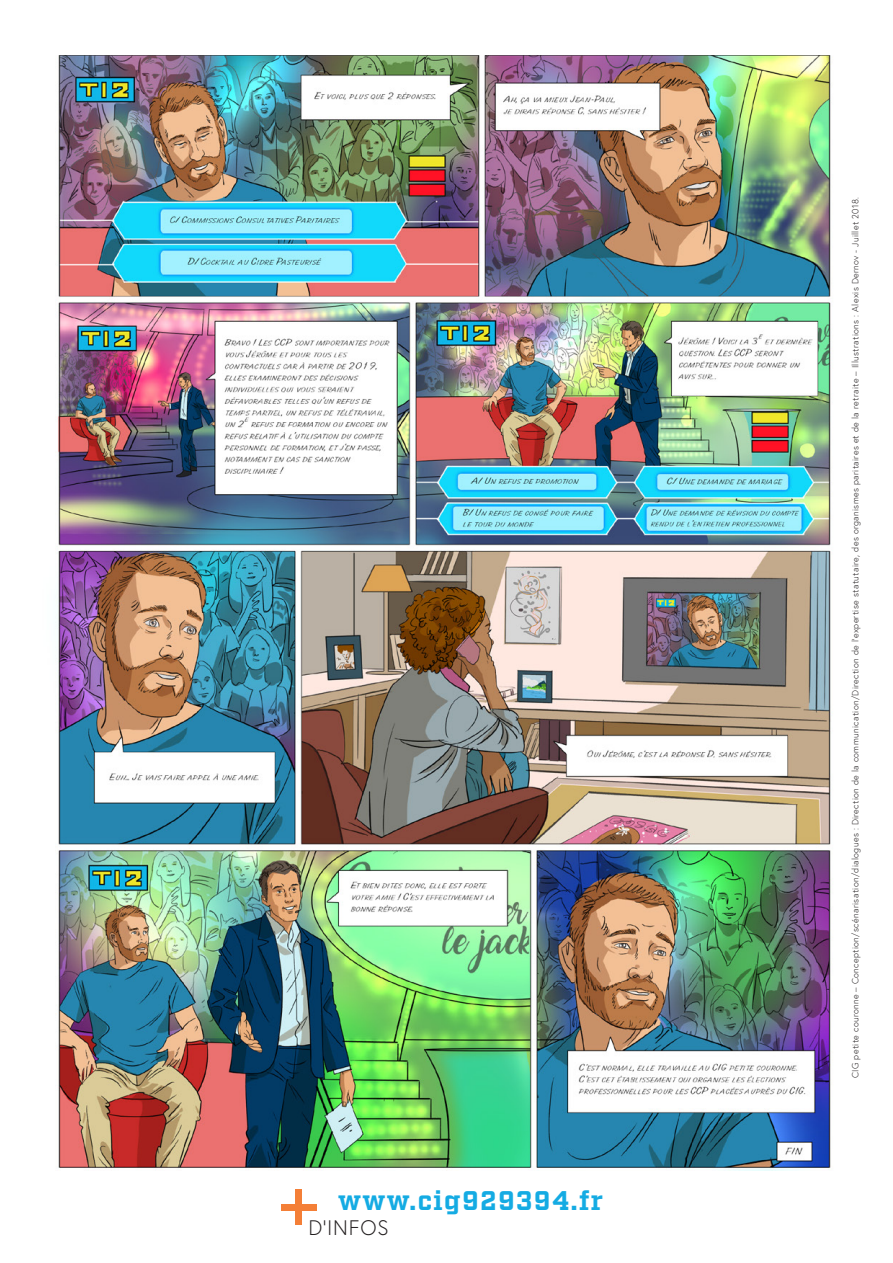
<style>
.page{position:relative;width:893px;height:1263px;background:#fff}
.page>*{position:absolute;margin:0;border:0;box-sizing:border-box;transform-origin:0 0}
.t1{font:700 27px "Factoria";letter-spacing:.05em;color:#14abe3}
.Texte_courant_-_Regu{font:300 21px "Europa";letter-spacing:.04em;color:#231f20}
.Texte_courant_-_Regu-2{font:300 9px "Europa";letter-spacing:.04em;color:#231f20}
</style>
<div class="page">
<img style="left:58px;top:55px;width:773px;height:1116px">
<div style="left:296px;top:1189px;width:6px;height:36px;background:#f47f37"></div>
<div style="left:281px;top:1204px;width:36px;height:6px;background:#f47f37"></div>
<p class="t1" style="left:338px;top:1184px;width:267px">www.cig929394.fr</p>
<p class="Texte_courant_-_Regu" style="left:308px;top:1214px;width:82px">D’INFOS</p>
<p class="Texte_courant_-_Regu-2" style="left:850px;top:1078px;width:882px;rotate:-90deg">CIG petite couronne – Conception/scénarisation/dialogues : Direction de la communication/Direction de l’expertise statutaire, des organismes paritaires et de la retraite – Illustrations : Alexis Dernov - Juillet 2018.</p>
</div>
